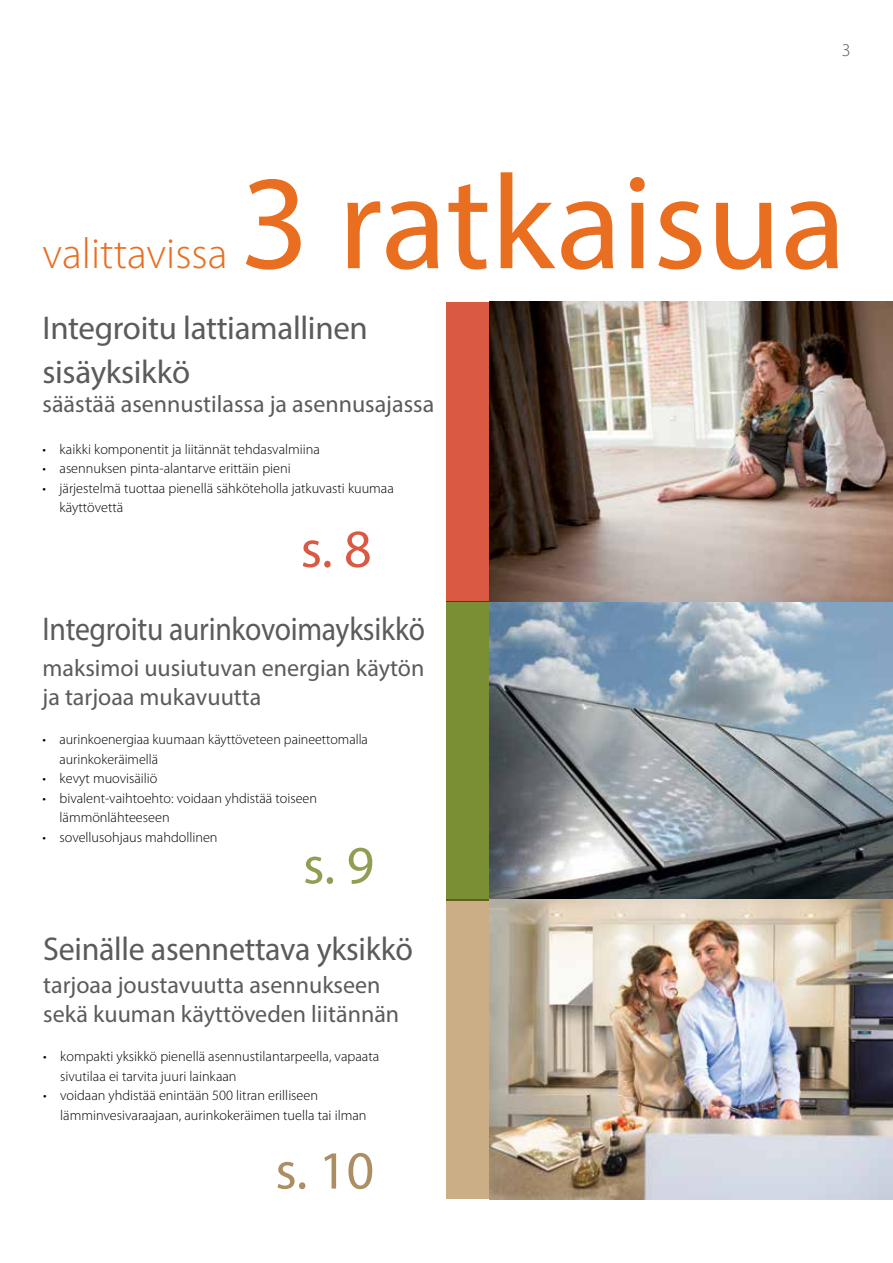
<style>
.page{position:relative;width:893px;height:1263px;background:#fff}
.page>*{position:absolute;margin:0;border:0;box-sizing:border-box;transform-origin:0 0}
.t1{font:135px "Myriad Pro";color:#e96e1f}
.t2{font:54px "Myriad Pro";color:#ad8e63}
.t3{font:54px "Myriad Pro";color:#919e52}
.t4{font:54px "Myriad Pro";color:#d95943}
.t5{font:300 43.5px "Myriad Pro";color:#e96e1f}
.t6{font:33px/43.5px "Myriad Pro";letter-spacing:-.01em;color:#5a5b5d}
.t7{font:33px "Myriad Pro";letter-spacing:-.01em;color:#5a5b5d;scale:.9 1}
.t8{font:24px/28.8px "Myriad Pro";color:#5a5b5d}
.t9{font:300 18px "Myriad Pro";color:#5a5b5d}
.t10{font:300 14.25px/19.5px "Myriad Pro";color:#000}
</style>
<div class="page">
<img style="left:489px;top:302px;width:404px;height:897px">
<div style="left:446px;top:601px;width:43px;height:299px;background:#7a8e34"></div>
<div style="left:446px;top:302px;width:43px;height:299px;background:#d95943"></div>
<div style="left:446px;top:900px;width:43px;height:299px;background:#cbae85"></div>
<p class="t9" style="left:842px;top:40px;width:10px">3</p>
<h3 class="t5" style="left:43px;top:229px;width:187px">valittavissa</h3>
<h1 class="t1" style="left:240px;top:140px;width:607px">3 ratkaisua</h1>
<h3 class="t6" style="left:43px;top:306px;width:327px">Integroitu lattiamallinen sisäyksikkö</h3>
<h3 class="t8" style="left:43px;top:389px;width:393px">säästää asennustilassa ja asennusajassa</h3>
<p class="t10" style="left:43px;top:439px;width:279px">• kaikki komponentit ja liitännät tehdasvalmiina</p>
<p class="t10" style="left:43px;top:459px;width:250px">• asennuksen pinta-alantarve erittäin pieni</p>
<p class="t10" style="left:60px;top:478px;width:336px;text-indent:-17px">• järjestelmä tuottaa pienellä sähköteholla jatkuvasti kuumaa käyttövettä</p>
<h2 class="t4" style="left:301px;top:516px;width:73px">s. 8</h2>
<h3 class="t7" style="left:43px;top:609px;width:427px">Integroitu aurinkovoimayksikkö</h3>
<h3 class="t8" style="left:43px;top:654px;width:383px">maksimoi uusiutuvan energian käytön ja tarjoaa mukavuutta</h3>
<p class="t10" style="left:60px;top:730px;width:310px;text-indent:-17px">• aurinkoenergiaa kuumaan käyttöveteen paineettomalla aurinkokeräimellä</p>
<p class="t10" style="left:43px;top:769px;width:117px">• kevyt muovisäiliö</p>
<p class="t10" style="left:60px;top:789px;width:259px;text-indent:-17px">• bivalent-vaihtoehto: voidaan yhdistää toiseen lämmönlähteeseen</p>
<p class="t10" style="left:43px;top:828px;width:177px">• sovellusohjaus mahdollinen</p>
<h2 class="t3" style="left:303px;top:832px;width:73px">s. 9</h2>
<h3 class="t6" style="left:43px;top:927px;width:371px">Seinälle asennettava yksikkö</h3>
<h3 class="t8" style="left:43px;top:971px;width:358px">tarjoaa joustavuutta asennukseen sekä kuuman käyttöveden liitännän</h3>
<p class="t10" style="left:60px;top:1047px;width:320px;text-indent:-17px">• kompakti yksikkö pienellä asennustilantarpeella, vapaata sivutilaa ei tarvita juuri lainkaan</p>
<p class="t10" style="left:60px;top:1086px;width:308px;text-indent:-17px">• voidaan yhdistää enintään 500 litran erilliseen lämminvesivaraajaan, aurinkokeräimen tuella tai ilman</p>
<h2 class="t2" style="left:275px;top:1137px;width:100px">s. 10</h2>
</div>
